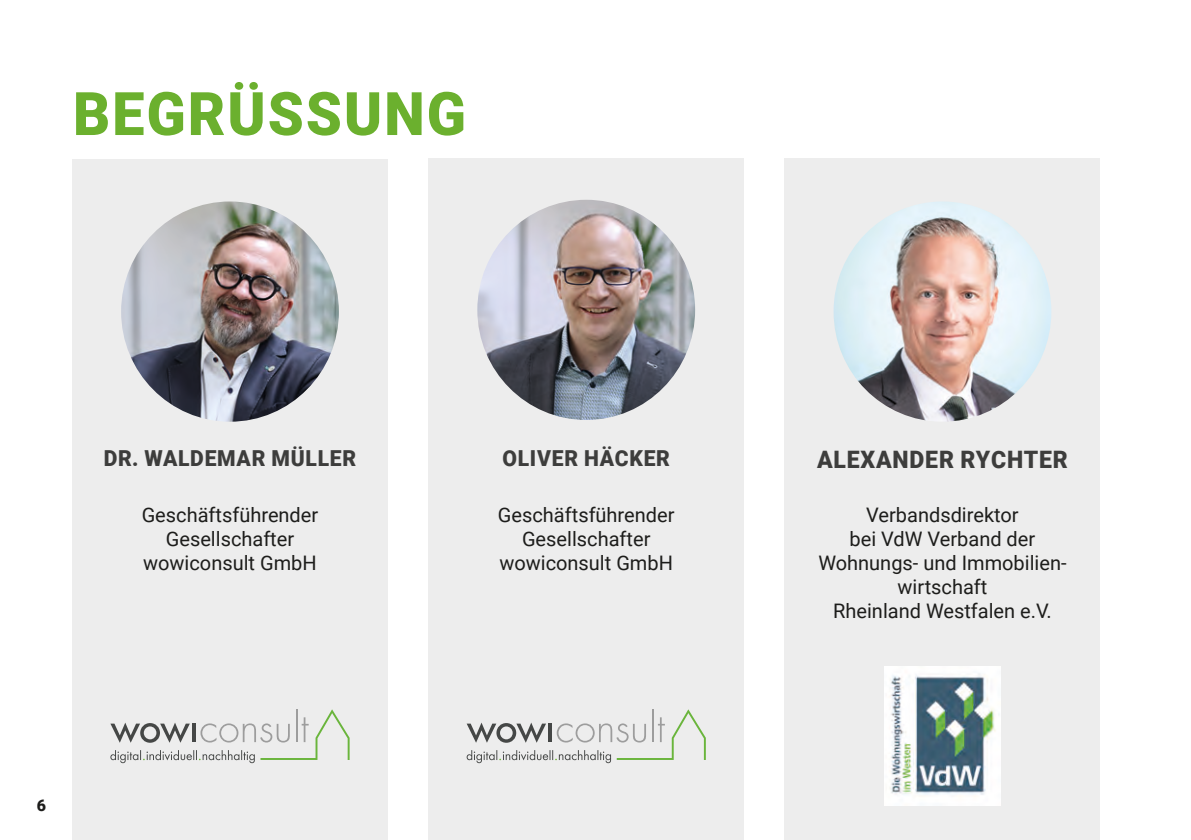
<style>
.page{position:relative;width:1191px;height:840px;background:#fff}
.page>*{position:absolute;margin:0;border:0;box-sizing:border-box;transform-origin:0 0}
.t1{font:900 60px "Roboto";letter-spacing:.035em;color:#6bb02e;scale:.96 1}
.t2{font:900 24px "Roboto";letter-spacing:.035em;color:#3d3d3c;scale:.96 1}
.t3{font:900 22px "Roboto";letter-spacing:.035em;color:#3d3d3c;scale:.96 1}
.t4{font:20px "Roboto";color:#1d1d1b}
.t5{font:900 16px "Roboto";color:#1d1d1b}
</style>
<div class="page">
<div style="left:72px;top:159px;width:316px;height:680px;background:#ededed"></div>
<div style="left:428px;top:159px;width:316px;height:680px;background:#ededed"></div>
<div style="left:784px;top:158px;width:316px;height:681px;background:#ededed"></div>
<img style="left:477px;top:200px;width:218px;height:220px">
<img style="left:833px;top:202px;width:218px;height:219px">
<img style="left:121px;top:201px;width:218px;height:220px">
<img style="left:885px;top:666px;width:115px;height:139px">
<svg style="left:466px;top:709px;width:240px;height:53px"></svg>
<svg style="left:110px;top:709px;width:239px;height:53px"></svg>
<p class="t1" style="left:73px;top:72px;width:411px">BEGRÜSSUNG</p>
<p class="t3" style="left:104px;top:442px;width:264px">DR. WALDEMAR MÜLLER</p>
<p class="t3" style="left:502px;top:442px;width:176px">OLIVER HÄCKER</p>
<p class="t2" style="left:817px;top:442px;width:263px">ALEXANDER RYCHTER</p>
<p class="t4" style="left:142px;top:500px;width:178px">Geschäftsführender</p>
<p class="t4" style="left:166px;top:524px;width:130px">Gesellschafter</p>
<p class="t4" style="left:143px;top:548px;width:175px">wowiconsult GmbH</p>
<p class="t4" style="left:498px;top:500px;width:178px">Geschäftsführender</p>
<p class="t4" style="left:522px;top:524px;width:130px">Gesellschafter</p>
<p class="t4" style="left:499px;top:548px;width:175px">wowiconsult GmbH</p>
<p class="t4" style="left:866px;top:500px;width:154px">Verbandsdirektor</p>
<p class="t4" style="left:849px;top:524px;width:187px">bei VdW Verband der</p>
<p class="t4" style="left:818px;top:548px;width:250px">Wohnungs- und Immobilien-</p>
<p class="t4" style="left:897px;top:572px;width:91px">wirtschaft</p>
<p class="t4" style="left:833px;top:596px;width:220px">Rheinland Westfalen e.V.</p>
<p class="t5" style="left:37px;top:794px;width:11px">6</p>
</div>
